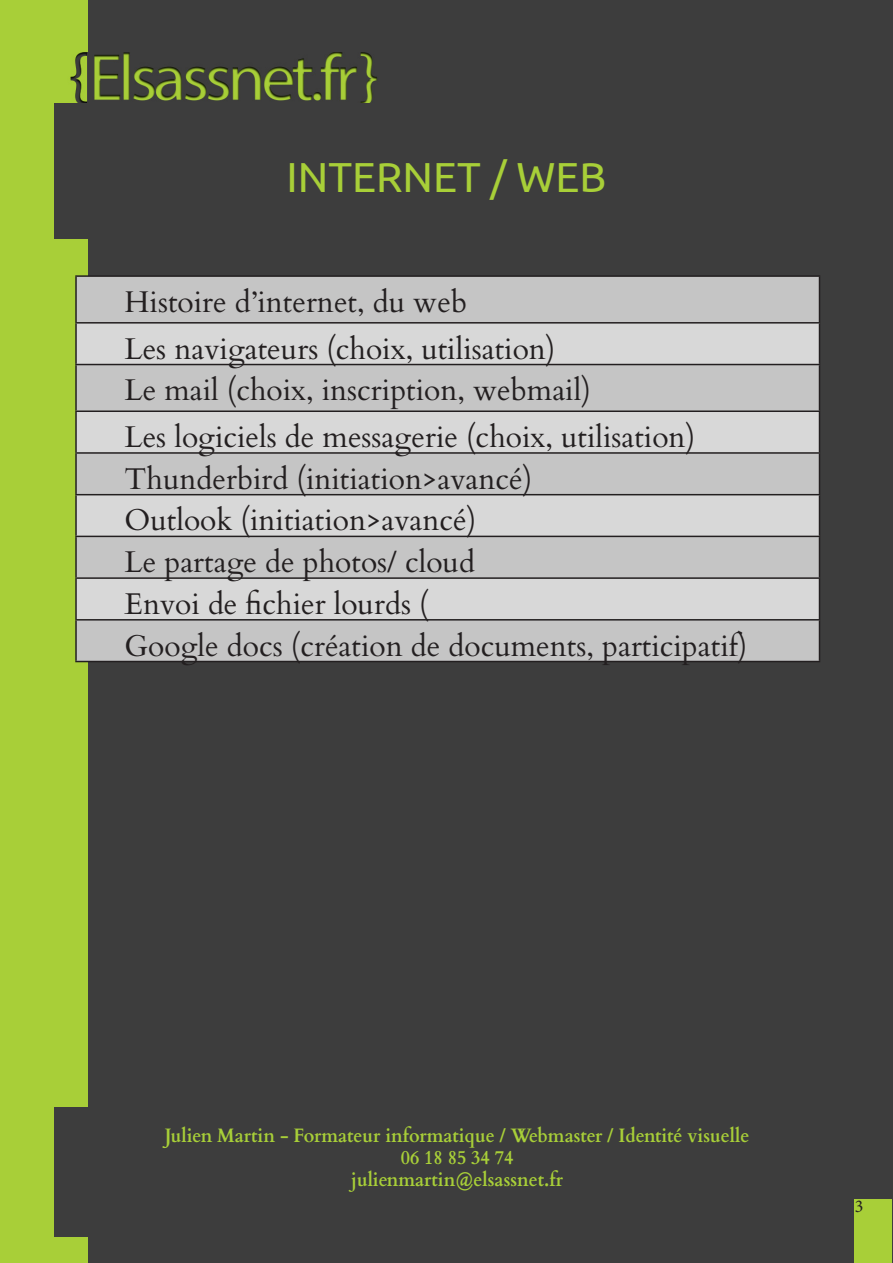
<style>
.page{position:relative;width:893px;height:1263px;background:#3d3d3d}
.page>*{position:absolute;margin:0;border:0;box-sizing:border-box;transform-origin:0 0}
.Titre_1{font:42px "Ubuntu";color:#a8cf38}
.tableau{font:30px "Cardo";color:#231f20}
.t1{font:700 19.5px/21.8px "Cardo";color:#a8cf38;text-align:center;scale:.93 1}
.t2{font:18px "Minion Pro";color:#231f20}
</style>
<div class="page">
<div style="left:0;top:0;width:88px;height:1263px;background:#a8cf38"></div>
<img style="left:70px;top:52px;width:307px;height:51px">
<div style="left:54px;top:1107px;width:785px;height:129px;background:#3d3d3d"></div>
<div style="left:855px;top:1199px;width:37px;height:64px;background:#a8cf38"></div>
<div style="left:54px;top:103px;width:785px;height:135px;background:#3d3d3d"></div>
<div style="left:77px;top:277px;width:742px;height:384px;background:#c5c5c5"></div>
<svg style="left:77px;top:324px;width:742px;height:295px;background:#cecece"></svg>
<hr style="left:75px;top:275px;width:745px;height:2px;background:#231f20">
<hr style="left:75px;top:277px;width:2px;height:45px;background:#231f20">
<hr style="left:819px;top:277px;width:1px;height:45px;background:#231f20">
<hr style="left:75px;top:322px;width:745px;height:2px;background:#231f20">
<hr style="left:75px;top:324px;width:2px;height:40px;background:#231f20">
<hr style="left:819px;top:324px;width:1px;height:40px;background:#231f20">
<hr style="left:75px;top:364px;width:745px;height:1px;background:#231f20">
<hr style="left:75px;top:365px;width:2px;height:45px;background:#231f20">
<hr style="left:819px;top:365px;width:1px;height:45px;background:#231f20">
<hr style="left:75px;top:410px;width:745px;height:2px;background:#231f20">
<hr style="left:75px;top:412px;width:2px;height:40px;background:#231f20">
<hr style="left:819px;top:412px;width:1px;height:40px;background:#231f20">
<hr style="left:75px;top:452px;width:745px;height:2px;background:#231f20">
<hr style="left:75px;top:454px;width:2px;height:40px;background:#231f20">
<hr style="left:819px;top:454px;width:1px;height:40px;background:#231f20">
<hr style="left:75px;top:494px;width:745px;height:1px;background:#231f20">
<hr style="left:75px;top:495px;width:2px;height:41px;background:#231f20">
<hr style="left:819px;top:495px;width:1px;height:41px;background:#231f20">
<hr style="left:75px;top:536px;width:745px;height:1px;background:#231f20">
<hr style="left:75px;top:537px;width:2px;height:40px;background:#231f20">
<hr style="left:819px;top:537px;width:1px;height:40px;background:#231f20">
<hr style="left:75px;top:577px;width:745px;height:2px;background:#231f20">
<hr style="left:75px;top:579px;width:2px;height:40px;background:#231f20">
<hr style="left:819px;top:579px;width:1px;height:40px;background:#231f20">
<hr style="left:75px;top:619px;width:745px;height:1px;background:#231f20">
<hr style="left:75px;top:620px;width:2px;height:41px;background:#231f20">
<hr style="left:819px;top:620px;width:1px;height:41px;background:#231f20">
<hr style="left:75px;top:661px;width:745px;height:1px;background:#231f20">
<p class="Titre_1" style="left:287px;top:151px;width:321px">INTERNET / WEB</p>
<p class="tableau" style="left:125px;top:278px;width:344px">Histoire d’internet, du web</p>
<p class="tableau" style="left:125px;top:324px;width:432px">Les navigateurs (choix, utilisation)</p>
<p class="tableau" style="left:125px;top:366px;width:468px">Le mail (choix, inscription, webmail)</p>
<p class="tableau" style="left:125px;top:413px;width:572px">Les logiciels de messagerie (choix, utilisation)</p>
<p class="tableau" style="left:125px;top:454px;width:409px">Thunderbird (initiation&gt;avancé)</p>
<p class="tableau" style="left:125px;top:496px;width:353px">Outlook (initiation&gt;avancé)</p>
<p class="tableau" style="left:125px;top:538px;width:352px">Le partage de photos/ cloud</p>
<p class="tableau" style="left:125px;top:580px;width:306px">Envoi de fichier lourds (</p>
<p class="tableau" style="left:125px;top:621px;width:624px">Google docs (création de documents, participatif)</p>
<p class="t1" style="left:165px;top:1123px;width:630px">Julien Martin - Formateur informatique / Webmaster / Identité visuelle<br>06 18 85 34 74<br>julienmartin@elsassnet.fr</p>
<p class="t2" style="left:855px;top:1194px;width:10px">3</p>
</div>
